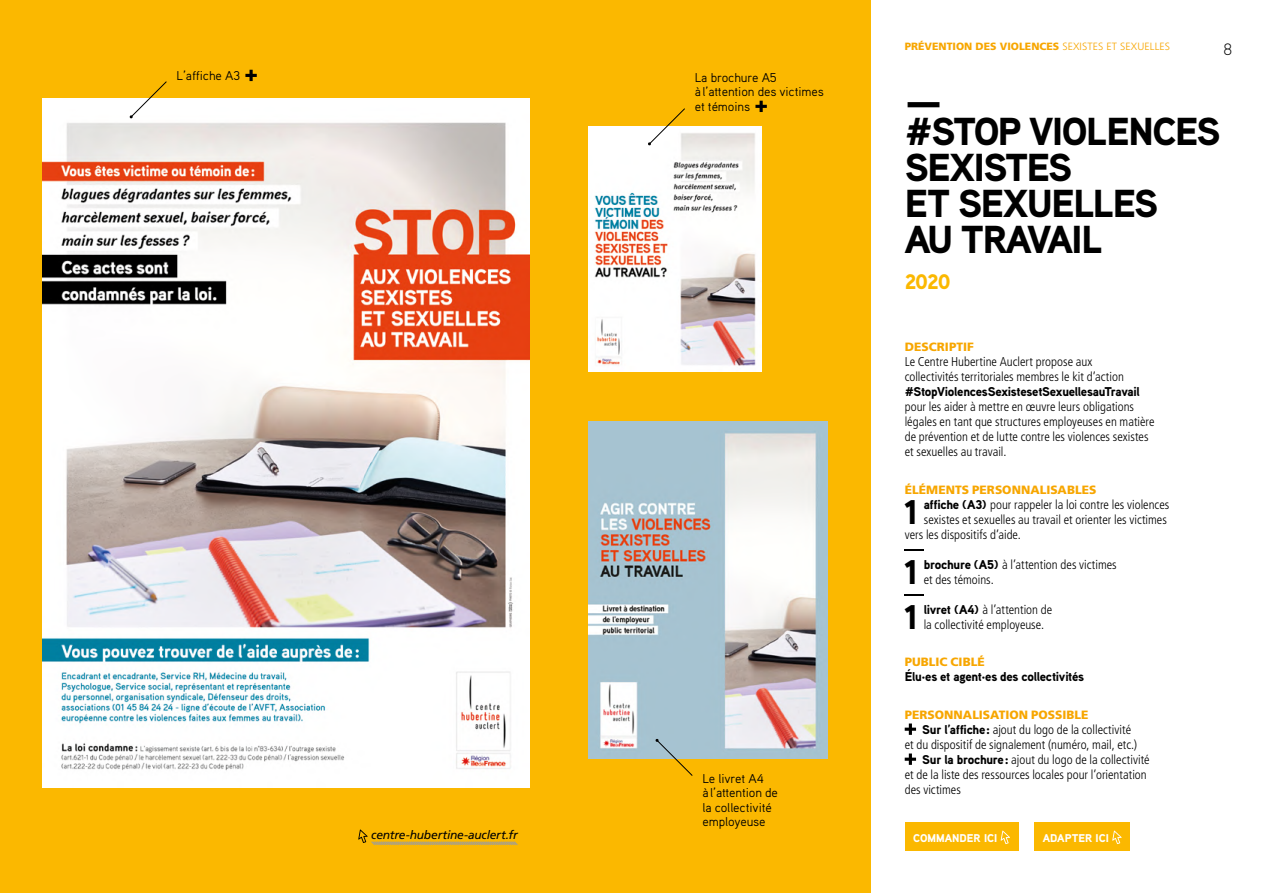
<style>
.page{position:relative;width:1263px;height:893px;background:#fff}
.page>*{position:absolute;margin:0;border:0;box-sizing:border-box;transform-origin:0 0}
.t1{font:900 49.5px "Aaux Pro OT";color:#000}
.t2{font:900 39px/36px "Aaux Pro OT";letter-spacing:-.035em;color:#000}
.t3{font:900 34.2px "Aaux Pro OT";color:#000}
.t4{font:900 21px "Aaux Pro OT";color:#fbb800}
.t5{font:300 16.5px "Aaux Pro OT";color:#000}
.t6{font:300 condensed 12.75px/15px "Frutiger LT Std";color:#000}
.t7{font:12.75px/14.2px "Aaux Pro OT";letter-spacing:-.01em;color:#000}
.t8{font:900 12.75px "Aaux Pro OT";letter-spacing:-.02em;color:#000}
.t9{font:900 12px "Frutiger LT Std";letter-spacing:.005em;color:#f7a600}
.t10{font:italic 12px "Frutiger LT Std";letter-spacing:-.015em;color:#000}
.t11{font:900 11.25px "Aaux Pro OT";color:#fff}
.t12{font:900 10.5px "Frutiger LT Std";color:#f7a600}
.s1{font-weight:300}
.s2{font-family:"Aaux Pro OT";font-weight:900;font-stretch:normal}
</style>
<div class="page">
<div style="left:0;top:0;width:870px;height:893px;background:#fbb800"></div>
<svg style="left:905px;top:549px;width:19px;height:2px"></svg>
<svg style="left:905px;top:594px;width:19px;height:2px"></svg>
<svg style="left:905px;top:723px;width:11px;height:12px"></svg>
<svg style="left:905px;top:753px;width:11px;height:12px"></svg>
<img style="left:43px;top:98px;width:487px;height:689px">
<svg style="left:245px;top:70px;width:12px;height:11px"></svg>
<svg style="left:130px;top:81px;width:37px;height:38px"></svg>
<img style="left:589px;top:126px;width:173px;height:245px">
<svg style="left:755px;top:101px;width:12px;height:11px"></svg>
<svg style="left:648px;top:108px;width:38px;height:38px"></svg>
<img style="left:589px;top:422px;width:238px;height:337px">
<svg style="left:655px;top:739px;width:38px;height:37px"></svg>
<svg style="left:358px;top:829px;width:160px;height:16px"></svg>
<div style="left:1034px;top:822px;width:96px;height:28px;background:#fbb800"></div>
<svg style="left:1112px;top:831px;width:10px;height:13px"></svg>
<div style="left:905px;top:822px;width:113px;height:28px;background:#fbb800"></div>
<svg style="left:1001px;top:831px;width:9px;height:13px"></svg>
<p class="t7" style="left:177px;top:68px;width:65px">L’affiche A3</p>
<p class="t7" style="left:695px;top:70px;width:131px">La brochure A5<br>à l’attention des victimes et témoins</p>
<p class="t12" style="left:905px;top:40px;width:267px">PRÉVENTION DES VIOLENCES <span class="s1">SEXISTES ET SEXUELLES</span></p>
<p class="t5" style="left:1224px;top:39px;width:10px">8</p>
<h1 class="t1" style="left:905px;top:68px;width:39px">—</h1>
<h2 class="t2" style="left:905px;top:112px;width:317px">#STOP VIOLENCES<br>SEXISTES<br>ET SEXUELLES<br>AU TRAVAIL</h2>
<h3 class="t4" style="left:905px;top:268px;width:47px">2020</h3>
<p class="t9" style="left:905px;top:340px;width:71px">DESCRIPTIF</p>
<p class="t6" style="left:905px;top:354px;width:221px">Le Centre Hubertine Auclert propose aux collectivités territoriales membres le kit d’action</p>
<p class="t8" style="left:905px;top:384px;width:237px">#StopViolencesSexistesetSexuellesauTravail</p>
<p class="t6" style="left:905px;top:399px;width:251px">pour les aider à mettre en œuvre leurs obligations légales en tant que structures employeuses en matière de prévention et de lutte contre les violences sexistes et sexuelles au travail.</p>
<p class="t9" style="left:905px;top:482px;width:193px">ÉLÉMENTS PERSONNALISABLES</p>
<h3 class="t3" style="left:904px;top:490px;width:16px">1</h3>
<p class="t6" style="left:924px;top:497px;width:247px"><span class="s2">affiche (A3)</span> pour rappeler la loi contre les violences</p>
<p class="t6" style="left:924px;top:512px;width:245px">sexistes et sexuelles au travail et orienter les victimes</p>
<p class="t6" style="left:905px;top:527px;width:118px">vers les dispositifs d’aide.</p>
<h3 class="t3" style="left:904px;top:550px;width:16px">1</h3>
<p class="t6" style="left:924px;top:557px;width:194px"><span class="s2">brochure (A5)</span> à l’attention des victimes et des témoins.</p>
<h3 class="t3" style="left:904px;top:595px;width:16px">1</h3>
<p class="t6" style="left:924px;top:602px;width:130px"><span class="s2">livret (A4)</span> à l’attention de la collectivité employeuse.</p>
<p class="t9" style="left:905px;top:655px;width:82px">PUBLIC CIBLÉ</p>
<p class="t8" style="left:905px;top:669px;width:181px">Élu·es et agent·es des collectivités</p>
<p class="t9" style="left:905px;top:707px;width:185px">PERSONNALISATION POSSIBLE</p>
<p class="t6" style="left:922px;top:722px;width:210px"><span class="s2">Sur l’affiche:</span> ajout du logo de la collectivité</p>
<p class="t6" style="left:905px;top:737px;width:234px">et du dispositif de signalement (numéro, mail, etc.)</p>
<p class="t6" style="left:922px;top:752px;width:229px"><span class="s2">Sur la brochure:</span> ajout du logo de la collectivité</p>
<p class="t6" style="left:905px;top:767px;width:244px">et de la liste des ressources locales pour l’orientation</p>
<p class="t6" style="left:905px;top:782px;width:58px">des victimes</p>
<p class="t7" style="left:702px;top:771px;width:77px">Le livret A4<br>à l’attention de la collectivité employeuse</p>
<p class="t10" style="left:371px;top:828px;width:148px">centre-hubertine-auclert.fr</p>
<p class="t11" style="left:913px;top:831px;width:86px">COMMANDER ICI</p>
<p class="t11" style="left:1043px;top:831px;width:68px">ADAPTER ICI</p>
</div>
